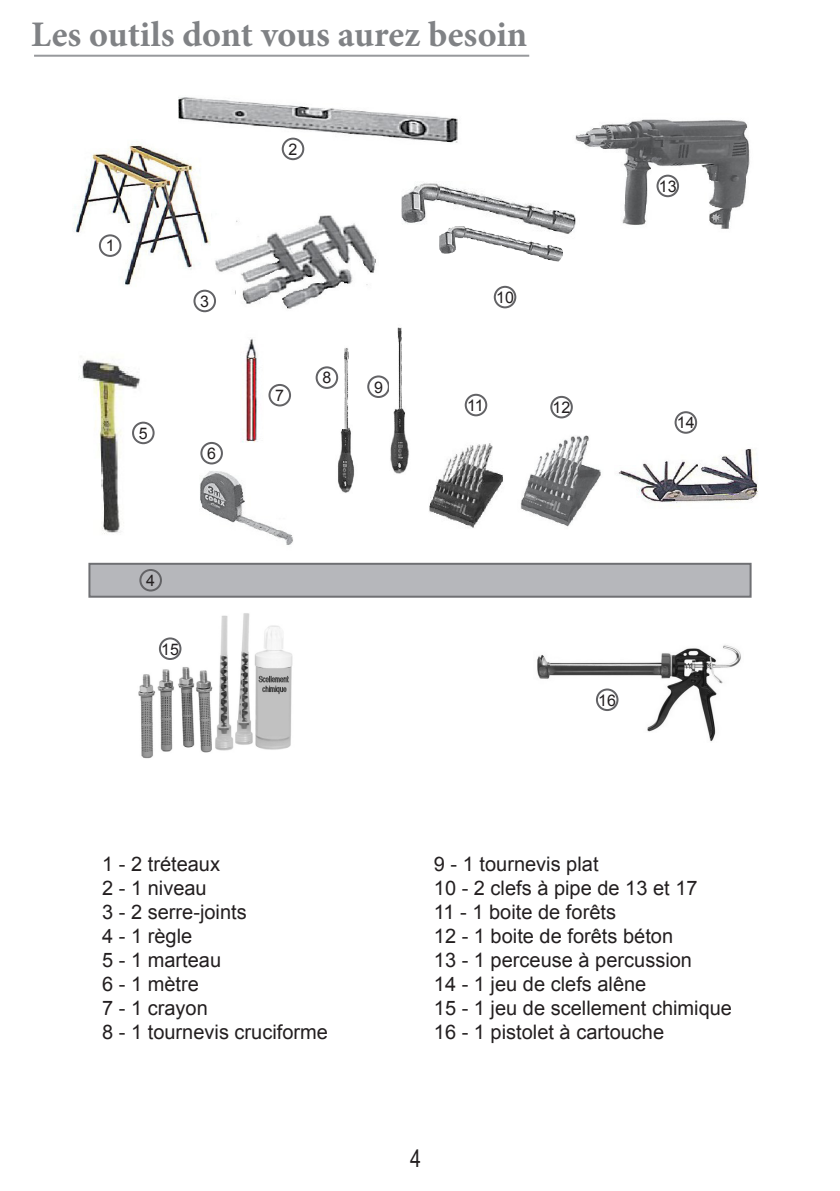
<style>
.page{position:relative;width:840px;height:1191px;background:#fff}
.page>*{position:absolute;margin:0;border:0;box-sizing:border-box;transform-origin:0 0}
.t1{font:700 36px "Minion Pro";color:#808285}
.t2{font:24px "Arial Narrow";color:#231f20}
.t3{font:20px "Arial";color:#231f20}
.t4{font:16px "Arial";color:#231f20}
</style>
<div class="page">
<img style="left:331px;top:348px;width:24px;height:145px">
<img style="left:178px;top:97px;width:280px;height:63px">
<img style="left:75px;top:131px;width:139px;height:159px">
<img style="left:211px;top:209px;width:165px;height:102px">
<img style="left:575px;top:119px;width:175px;height:110px">
<img style="left:79px;top:356px;width:75px;height:178px">
<img style="left:618px;top:422px;width:140px;height:85px">
<img style="left:401px;top:181px;width:178px;height:53px">
<div style="left:99px;top:234px;width:22px;height:23px;border:2px solid #636366;border-radius:50%"></div>
<div style="left:132px;top:422px;width:22px;height:22px;border:2px solid #636366;border-radius:50%"></div>
<div style="left:493px;top:286px;width:23px;height:22px;border:2px solid #636366;border-radius:50%"></div>
<div style="left:315px;top:366px;width:23px;height:23px;border:2px solid #636366;border-radius:50%"></div>
<div style="left:367px;top:375px;width:22px;height:23px;border:2px solid #636366;border-radius:50%"></div>
<div style="left:193px;top:290px;width:23px;height:22px;border:2px solid #636366;border-radius:50%"></div>
<div style="left:281px;top:138px;width:23px;height:22px;border:2px solid #636366;border-radius:50%"></div>
<div style="left:200px;top:442px;width:23px;height:22px;border:2px solid #636366;border-radius:50%"></div>
<div style="left:268px;top:384px;width:23px;height:22px;border:2px solid #636366;border-radius:50%"></div>
<div style="left:464px;top:394px;width:23px;height:22px;border:2px solid #636366;border-radius:50%"></div>
<div style="left:656px;top:175px;width:22px;height:22px;border:2px solid #636366;border-radius:50%"></div>
<div style="left:550px;top:396px;width:22px;height:22px;border:2px solid #636366;border-radius:50%"></div>
<div style="left:674px;top:411px;width:22px;height:23px;border:2px solid #636366;border-radius:50%"></div>
<img style="left:241px;top:338px;width:18px;height:105px">
<img style="left:520px;top:435px;width:81px;height:92px">
<img style="left:429px;top:443px;width:74px;height:85px">
<img style="left:200px;top:471px;width:93px;height:74px">
<img style="left:390px;top:327px;width:19px;height:147px">
<div style="left:88px;top:563px;width:663px;height:34px;background:#b6b7bb;border:2px solid #6f7073"></div>
<div style="left:139px;top:569px;width:23px;height:22px;border:2px solid #636366;border-radius:50%"></div>
<img style="left:537px;top:645px;width:204px;height:97px">
<img style="left:138px;top:613px;width:155px;height:146px">
<div style="left:159px;top:637px;width:22px;height:23px;border:2px solid #636366;border-radius:50%"></div>
<div style="left:595px;top:688px;width:23px;height:23px;border:2px solid #636366;border-radius:50%"></div>
<img style="left:438px;top:226px;width:125px;height:35px">
<hr style="left:34px;top:55px;width:495px;height:2px;background:#97999c">
<p class="t1" style="left:31px;top:9px;width:497px">Les outils dont vous aurez besoin</p>
<p class="t4" style="left:106px;top:235px;width:10px">1</p>
<p class="t4" style="left:200px;top:291px;width:10px">3</p>
<p class="t4" style="left:139px;top:422px;width:10px">5</p>
<p class="t4" style="left:207px;top:443px;width:10px">6</p>
<p class="t4" style="left:146px;top:570px;width:10px">4</p>
<p class="t4" style="left:161px;top:638px;width:19px">15</p>
<p class="t4" style="left:288px;top:139px;width:10px">2</p>
<p class="t4" style="left:275px;top:385px;width:10px">7</p>
<p class="t4" style="left:322px;top:367px;width:10px">8</p>
<p class="t4" style="left:374px;top:376px;width:10px">9</p>
<p class="t4" style="left:496px;top:287px;width:19px">10</p>
<p class="t4" style="left:467px;top:395px;width:18px">11</p>
<p class="t4" style="left:552px;top:397px;width:19px">12</p>
<p class="t4" style="left:658px;top:176px;width:19px">13</p>
<p class="t4" style="left:676px;top:412px;width:19px">14</p>
<p class="t4" style="left:598px;top:689px;width:19px">16</p>
<p class="t3" style="left:102px;top:851px;width:119px">1 - 2 tréteaux</p>
<p class="t3" style="left:102px;top:875px;width:106px">2 - 1 niveau</p>
<p class="t3" style="left:102px;top:899px;width:146px">3 - 2 serre-joints</p>
<p class="t3" style="left:102px;top:923px;width:92px">4 - 1 règle</p>
<p class="t3" style="left:102px;top:947px;width:120px">5 - 1 marteau</p>
<p class="t3" style="left:102px;top:971px;width:98px">6 - 1 mètre</p>
<p class="t3" style="left:102px;top:995px;width:107px">7 - 1 crayon</p>
<p class="t3" style="left:102px;top:1019px;width:227px">8 - 1 tournevis cruciforme</p>
<p class="t3" style="left:433px;top:851px;width:166px">9 - 1 tournevis plat</p>
<p class="t3" style="left:433px;top:875px;width:265px">10 - 2 clefs à pipe de 13 et 17</p>
<p class="t3" style="left:433px;top:899px;width:183px">11 - 1 boite de forêts</p>
<p class="t3" style="left:433px;top:923px;width:241px">12 - 1 boite de forêts béton</p>
<p class="t3" style="left:433px;top:947px;width:259px">13 - 1 perceuse à percussion</p>
<p class="t3" style="left:433px;top:971px;width:214px">14 - 1 jeu de clefs alêne</p>
<p class="t3" style="left:433px;top:995px;width:299px">15 - 1 jeu de scellement chimique</p>
<p class="t3" style="left:433px;top:1019px;width:232px">16 - 1 pistolet à cartouche</p>
<p class="t2" style="left:410px;top:1141px;width:12px">4</p>
</div>
